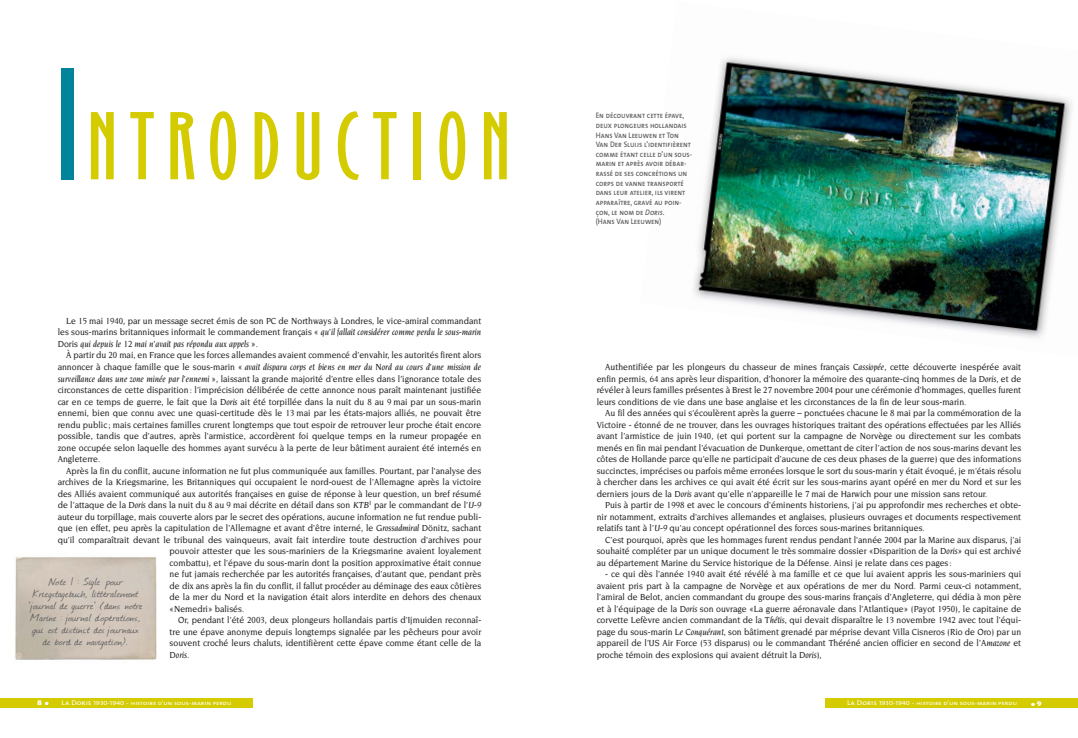
<style>
.page{position:relative;width:1078px;height:738px;background:#fff}
.page>*{position:absolute;margin:0;border:0;box-sizing:border-box;transform-origin:0 0}
.t1{font:88px "Binner Gothic";letter-spacing:.125em;color:#d4cb01;scale:1.2 1}
.t2{font:12px/12px "Journal";letter-spacing:.015em;color:#58595b;text-align:center;scale:1.2 1}
.t3{font:500 9.5px/11.5px "Novarese";color:#231f20;text-align:justify;scale:.92 1}
.t4{font:italic 500 9.5px "Novarese";color:#231f20;scale:.92 1}
.t5{font:8px/9.6px "The Mix Semi Bold Caps";color:#636466;scale:.9 1}
.t6{font:900 7.2px "Novarese";color:#fff;scale:1.11 1}
.t7{font:5.9px "The Mix Caps";color:#fff;scale:1.18 1}
.s1{font-size:146px;color:#00849c}
.s2{font-style:italic}
.s3{font-style:normal}
.s4{font-size:6.8px}
</style>
<div class="page">
<div style="left:0;top:697px;width:252px;height:10px;background:#d4cb01"></div>
<div style="left:825px;top:697px;width:252px;height:10px;background:#d4cb01"></div>
<img style="left:693px;top:57px;width:379px;height:281px">
<img style="left:15px;top:556px;width:142px;height:104px">
<h1 class="t1" style="left:57px;top:116px;width:379px"><span class="s1">I</span>NTRODUCTION</h1>
<p class="t3" style="left:58px;top:315px;width:462px;text-indent:9px">Le 15 mai 1940, par un message secret émis de son PC de Northways à Londres, le vice-amiral commandant les sous-marins britanniques informait le commandement français « <span class="s2">qu’il fallait considérer comme perdu le sous-marin </span>Doris <span class="s2">qui depuis le 12 mai n’avait pas répondu aux appels</span> ».</p>
<p class="t3" style="left:58px;top:350px;width:462px;text-indent:9px">À partir du 20 mai, en France que les forces allemandes avaient commencé d’envahir, les autorités firent alors annoncer à chaque famille que le sous-marin « <span class="s2">avait disparu corps et biens en mer du Nord au cours d’une mission de surveillance dans une zone minée par l’ennemi</span> », laissant la grande majorité d’entre elles dans l’ignorance totale des circonstances de cette disparition : l’imprécision délibérée de cette annonce nous paraît maintenant justifiée car en ce temps de guerre, le fait que la <span class="s2">Doris</span> ait été torpillée dans la nuit du 8 au 9 mai par un sous-marin ennemi, bien que connu avec une quasi-certitude dès le 13 mai par les états-majors alliés, ne pouvait être rendu public ; mais certaines familles crurent longtemps que tout espoir de retrouver leur proche était encore possible, tandis que d’autres, après l’armistice, accordèrent foi quelque temps en la rumeur propagée en zone occupée selon laquelle des hommes ayant survécu à la perte de leur bâtiment auraient été internés en Angleterre.</p>
<p class="t3" style="left:66px;top:465px;width:452px">Après la fin du conflit, aucune information ne fut plus communiquée aux familles. Pourtant, par l’analyse des</p>
<p class="t3" style="left:58px;top:476px;width:462px">archives de la Kriegsmarine, les Britanniques qui occupaient le nord-ouest de l’Allemagne après la victoire</p>
<p class="t3" style="left:58px;top:488px;width:461px">des Alliés avaient communiqué aux autorités françaises en guise de réponse à leur question, un bref résumé</p>
<p class="t3" style="left:58px;top:499px;width:463px">de l’attaque de la <span class="s2">Doris</span> dans la nuit du 8 au 9 mai décrite en détail dans son <span class="s2">KTB</span><sup>1</sup> par le commandant de l’U-9</p>
<p class="t3" style="left:58px;top:511px;width:461px">auteur du torpillage, mais couverte alors par le secret des opérations, aucune information ne fut rendue publi-</p>
<p class="t3" style="left:58px;top:522px;width:461px">que (en effet, peu après la capitulation de l’Allemagne et avant d’être interné, le <span class="s2">Grossadmiral</span> Dönitz, sachant</p>
<p class="t3" style="left:58px;top:534px;width:462px">qu’il comparaîtrait devant le tribunal des vainqueurs, avait fait interdire toute destruction d’archives pour</p>
<p class="t3" style="left:170px;top:545px;width:340px">pouvoir attester que les sous-mariniers de la Kriegsmarine avaient loyalement</p>
<p class="t3" style="left:170px;top:557px;width:340px">combattu), et l’épave du sous-marin dont la position approximative était connue</p>
<p class="t3" style="left:170px;top:568px;width:340px">ne fut jamais recherchée par les autorités françaises, d’autant que, pendant près</p>
<p class="t3" style="left:170px;top:580px;width:340px">de dix ans après la fin du conflit, il fallut procéder au déminage des eaux côtières</p>
<p class="t3" style="left:170px;top:591px;width:340px">de la mer du Nord et la navigation était alors interdite en dehors des chenaux</p>
<p class="t3" style="left:170px;top:603px;width:82px">«Nemedri» balisés.</p>
<p class="t3" style="left:178px;top:614px;width:331px">Or, pendant l’été 2003, deux plongeurs hollandais partis d’Ijmuiden reconnaî-</p>
<p class="t3" style="left:170px;top:626px;width:340px">tre une épave anonyme depuis longtemps signalée par les pêcheurs pour avoir</p>
<p class="t3" style="left:170px;top:637px;width:340px">souvent croché leurs chaluts, identifièrent cette épave comme étant celle de la</p>
<p class="t4" style="left:170px;top:650px;width:23px">Doris<span class="s3">.</span></p>
<p class="t2" style="left:28px;top:575px;width:96px">Note 1 : Sigle pour<br>Kriegstagebuch, littéralement "journal de guerre" (dans notre<br>Marine : journal d'opérations, qui est distinct des journaux de bord de navigation).</p>
<p class="t5" style="left:595px;top:111px;width:109px">En découvrant cette épave, deux plongeurs hollandais<br>Hans Van Leeuwen et Ton<br>Van Der Sluijs l’identifièrent comme étant celle d’un sous&shy;marin et après avoir débar&shy;rassé de ses concrétions un corps de vanne transporté dans leur atelier, ils virent apparaître, gravé au poin&shy;çon, le nom de <span class="s2">Doris</span>.<br>(Hans Van Leeuwen)</p>
<p class="t3" style="left:596px;top:361px;width:463px;text-indent:9px">Authentifiée par les plongeurs du chasseur de mines français <span class="s2">Cassiopée</span>, cette découverte inespérée avait enfin permis, 64 ans après leur disparition, d’honorer la mémoire des quarante-cinq hommes de la <span class="s2">Doris</span>, et de révéler à leurs familles présentes à Brest le 27 novembre 2004 pour une cérémonie d’hommages, quelles furent leurs conditions de vie dans une base anglaise et les circonstances de la fin de leur sous-marin.</p>
<p class="t3" style="left:596px;top:407px;width:463px;text-indent:9px">Au fil des années qui s’écoulèrent après la guerre – ponctuées chacune le 8 mai par la commémoration de la Victoire - étonné de ne trouver, dans les ouvrages historiques traitant des opérations effectuées par les Alliés avant l’armistice de juin 1940, (et qui portent sur la campagne de Norvège ou directement sur les combats menés en fin mai pendant l’évacuation de Dunkerque, omettant de citer l’action de nos sous-marins devant les côtes de Hollande parce qu’elle ne participait d’aucune de ces deux phases de la guerre) que des informations succinctes, imprécises ou parfois même erronées lorsque le sort du sous-marin y était évoqué, je m’étais résolu à chercher dans les archives ce qui avait été écrit sur les sous-marins ayant opéré en mer du Nord et sur les derniers jours de la <span class="s2">Doris</span> avant qu’elle n’appareille le 7 mai de Harwich pour une mission sans retour.</p>
<p class="t3" style="left:596px;top:499px;width:463px;text-indent:9px">Puis à partir de 1998 et avec le concours d’éminents historiens, j’ai pu approfondir mes recherches et obte&shy;nir notamment, extraits d’archives allemandes et anglaises, plusieurs ouvrages et documents respectivement relatifs tant à l’<span class="s2">U-9</span> qu’au concept opérationnel des forces sous-marines britanniques.</p>
<p class="t3" style="left:596px;top:534px;width:463px;text-indent:9px">C’est pourquoi, après que les hommages furent rendus pendant l’année 2004 par la Marine aux disparus, j’ai souhaité compléter par un unique document le très sommaire dossier «Disparition de la <span class="s2">Doris</span>» qui est archivé au département Marine du Service historique de la Défense. Ainsi je relate dans ces pages :</p>
<p class="t3" style="left:596px;top:568px;width:463px;text-indent:9px">- ce qui dès l’année 1940 avait été révélé à ma famille et ce que lui avaient appris les sous-mariniers qui avaient pris part à la campagne de Norvège et aux opérations de mer du Nord. Parmi ceux-ci notamment, l’amiral de Belot, ancien commandant du groupe des sous-marins français d’Angleterre, qui dédia à mon père et à l’équipage de la <span class="s2">Doris</span> son ouvrage «La guerre aéronavale dans l’Atlantique» (Payot 1950), le capitaine de corvette Lefèvre ancien commandant de la <span class="s2">Thétis</span>, qui devait disparaître le 13 novembre 1942 avec tout l’équi&shy;page du sous-marin <span class="s2">Le Conquérant</span>, son bâtiment grenadé par méprise devant Villa Cisneros (Rio de Oro) par un appareil de l’US Air Force (53 disparus) ou le commandant Théréné ancien officier en second de l’<span class="s2">Amazone</span> et proche témoin des explosions qui avaient détruit la <span class="s2">Doris</span>),</p>
<p class="t6" style="left:37px;top:699px;width:12px">8 ●</p>
<p class="t7" style="left:61px;top:698px;width:145px"><span class="s4">La Doris</span> 1930-1940 <span class="s4">-</span> histoire d'un sous-marin perdu</p>
<p class="t7" style="left:846px;top:699px;width:145px"><span class="s4">La Doris</span> 1930-1940 <span class="s4">-</span> histoire d'un sous-marin perdu</p>
<p class="t6" style="left:1030px;top:699px;width:11px">● 9</p>
</div>
